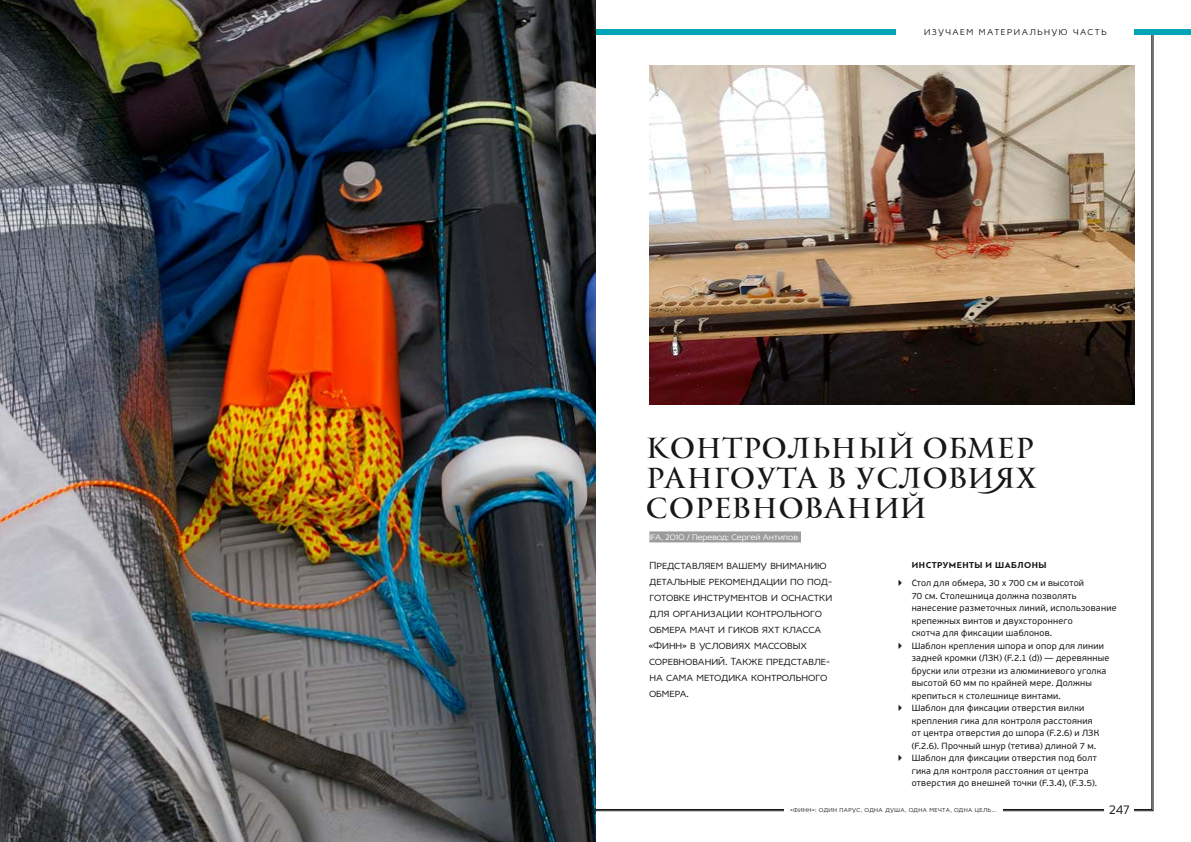
<style>
.page{position:relative;width:1191px;height:842px;background:#fff}
.page>*{position:absolute;margin:0;border:0;box-sizing:border-box;transform-origin:0 0}
.t1{font:28px/30px "PF Monumenta Pro";color:#181716;text-align:justify}
.t2{font:300 13px "Idealist Sans";color:#181716}
.t3{font:300 11px/16px "Idealist Sans";color:#181716}
.t4{font:9px "PF Beau Sans Pro";letter-spacing:.025em;color:#181716}
.t5{font:300 9px "Idealist Sans";letter-spacing:.165em;color:#181716}
.t6{font:700 9px "PF Bague Sans Pro";letter-spacing:.05em;color:#181716}
.t7{font:300 8.5px "Idealist Sans";color:#fff}
.t8{font:300 6px "Idealist Sans";letter-spacing:.075em;color:#181716}
</style>
<div class="page">
<div style="left:0;top:29px;width:1191px;height:6px;background:#00a4b7"></div>
<div style="left:896px;top:25px;width:238px;height:14px;background:#fff"></div>
<div style="left:649px;top:531px;width:152px;height:11px;background:#9c9c9d"></div>
<img style="left:0;top:0;width:595px;height:842px">
<img style="left:649px;top:65px;width:485px;height:340px">
<p class="t5" style="left:924px;top:26px;width:184px">ИЗУЧАЕМ МАТЕРИАЛЬНУЮ ЧАСТЬ</p>
<h1 class="t1" style="left:646px;top:433px;width:392px">Контрольный обмер рангоута в условиях соревнований</h1>
<p class="t7" style="left:649px;top:531px;width:150px">IFA, 2010 / Перевод: Сергей Антипов</p>
<p class="t3" style="left:648px;top:557px;width:185px">Представляем вашему вниманию детальные рекомендации по под&shy;готовке инструментов и оснастки для организации контрольного обмера мачт и гиков яхт класса «Финн» в условиях массовых соревнований. Также представле&shy;на сама методика контрольного обмера.</p>
<p class="t6" style="left:912px;top:559px;width:136px">ИНСТРУМЕНТЫ И ШАБЛОНЫ</p>
<p class="t4" style="left:897px;top:578px;width:188px">▶ Стол для обмера, 30 х 700 см и высотой</p>
<p class="t4" style="left:911px;top:590px;width:167px">70 см. Столешница должна позволять</p>
<p class="t4" style="left:911px;top:603px;width:206px">нанесение разметочных линий, использование</p>
<p class="t4" style="left:911px;top:615px;width:162px">крепежных винтов и двухстороннего</p>
<p class="t4" style="left:911px;top:628px;width:142px">скотча для фиксации шаблонов.</p>
<p class="t4" style="left:897px;top:640px;width:208px">▶ Шаблон крепления шпора и опор для линии</p>
<p class="t4" style="left:911px;top:653px;width:199px">задней кромки (ЛЗК) (F.2.1 (d)) — деревянные</p>
<p class="t4" style="left:911px;top:665px;width:196px">бруски или отрезки из алюминиевого уголка</p>
<p class="t4" style="left:911px;top:678px;width:182px">высотой 60 мм по крайней мере. Должны</p>
<p class="t4" style="left:911px;top:690px;width:151px">крепиться к столешнице винтами.</p>
<p class="t4" style="left:897px;top:703px;width:188px">▶ Шаблон для фиксации отверстия вилки</p>
<p class="t4" style="left:911px;top:715px;width:183px">крепления гика для контроля расстояния</p>
<p class="t4" style="left:911px;top:728px;width:189px">от центра отверстия до шпора (F.2.6) и ЛЗК</p>
<p class="t4" style="left:911px;top:740px;width:186px">(F.2.6). Прочный шнур (тетива) длиной 7 м.</p>
<p class="t4" style="left:897px;top:753px;width:201px">▶ Шаблон для фиксации отверстия под болт</p>
<p class="t4" style="left:911px;top:765px;width:178px">гика для контроля расстояния от центра</p>
<p class="t4" style="left:911px;top:778px;width:187px">отверстия до внешней точки (F.3.4), (F.3.5).</p>
<p class="t8" style="left:790px;top:805px;width:208px">«ФИНН»: ОДИН ПАРУС, ОДНА ДУША, ОДНА МЕЧТА, ОДНА ЦЕЛЬ...</p>
<h2 class="t2" style="left:1108px;top:801px;width:23px">247</h2>
</div>
